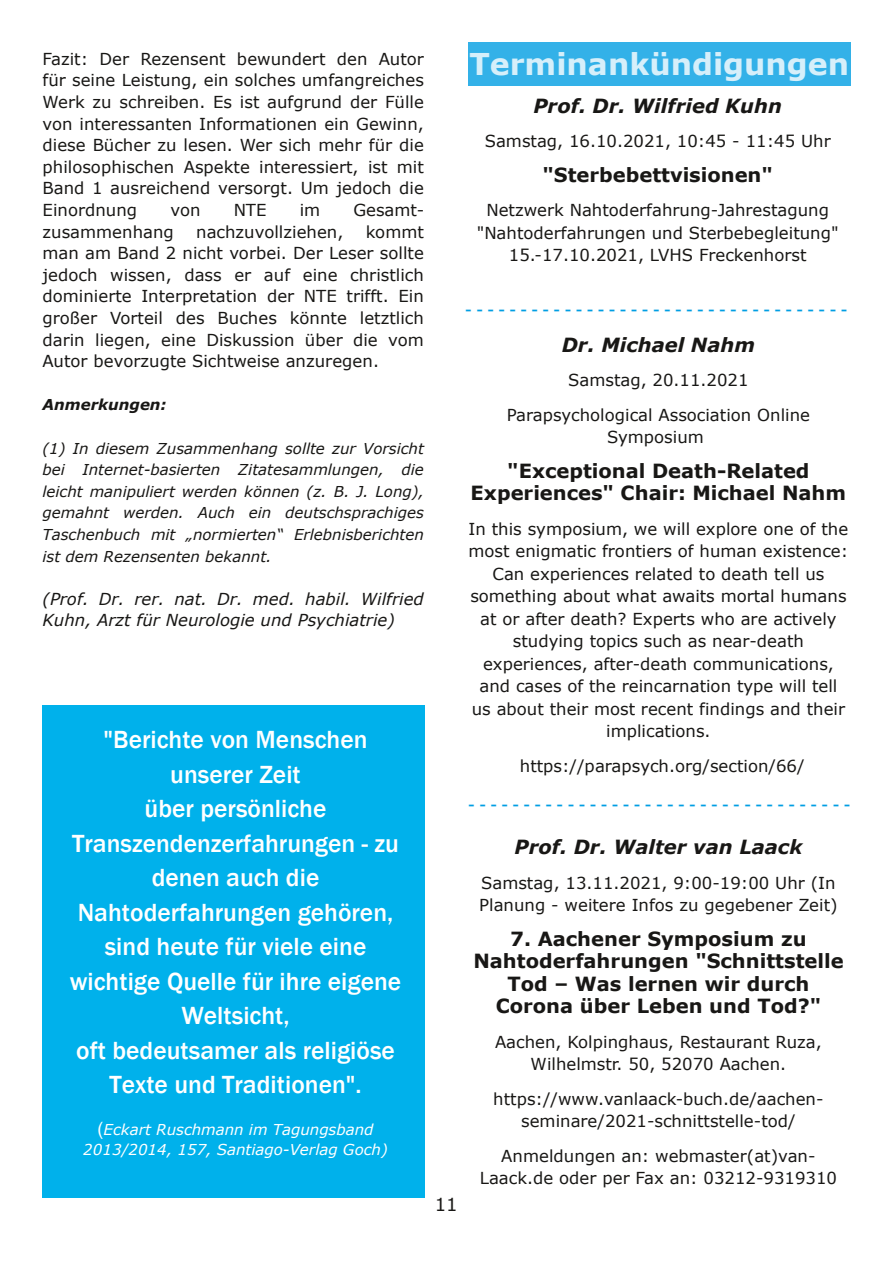
<style>
.page{position:relative;width:893px;height:1263px;background:#fff}
.page>*{position:absolute;margin:0;border:0;box-sizing:border-box;transform-origin:0 0}
.t1{font:700 30px "Verdana";color:rgb(255 255 255/.8)}
.t2{font:500 25.5px/34.5px "Franklin Gothic";color:#fff;text-align:center}
.t3{font:700 19.5px/22.5px "Verdana";color:#181715;text-align:center}
.t4{font:italic 700 19.5px "Verdana";color:#181715}
.t5{font:18px "Arial";color:#009ee3}
.t6{font:18px "Verdana";color:#181715}
.t7{font:16.5px/22.5px "Verdana";color:#181715;text-align:center}
.t8{font:italic 16.5px/21.6px "Verdana";color:#181715}
.t9{font:italic 15px/21.6px "Verdana";color:#181715;text-align:justify}
.t10{font:italic 15px/19.5px "Verdana";color:#fff;text-align:center}
.t11{font:italic 700 15px "Verdana";color:#181715}
.s1{font-family:"Arial";font-style:normal;font-size:18px}
</style>
<div class="page">
<div style="left:469px;top:42px;width:382px;height:44px;background:#33b1e8"></div>
<div style="left:43px;top:705px;width:382px;height:493px;background:#00b1eb"></div>
<p class="t7" style="left:43px;top:47px;width:383px;line-height:21.6px;text-align:justify">Fazit: Der Rezensent bewundert den Autor für seine Leistung, ein solches umfangreiches Werk zu schreiben. Es ist aufgrund der Fülle von interessanten Informationen ein Gewinn, diese Bücher zu lesen. Wer sich mehr für die philosophischen Aspekte interessiert, ist mit Band 1 ausreichend versorgt. Um jedoch die Einordnung</p>
<p class="t7" style="left:170px;top:198px;width:32px">von</p>
<p class="t7" style="left:234px;top:198px;width:34px">NTE</p>
<p class="t7" style="left:300px;top:198px;width:22px">im</p>
<p class="t7" style="left:353px;top:198px;width:72px">Gesamt-</p>
<p class="t7" style="left:43px;top:220px;width:133px">zusammenhang</p>
<p class="t7" style="left:196px;top:220px;width:149px">nachzuvollziehen,</p>
<p class="t7" style="left:43px;top:220px;width:383px;line-height:21.6px;text-align:justify;text-indent:323px">kommt man am Band 2 nicht vorbei. Der Leser sollte jedoch wissen, dass er auf eine christlich dominierte Interpretation der NTE trifft. Ein großer Vorteil des Buches könnte letztlich darin liegen, eine Diskussion über die vom Autor bevorzugte Sichtweise anzuregen.</p>
<p class="t11" style="left:43px;top:395px;width:126px">Anmerkungen:</p>
<p class="t9" style="left:43px;top:437px;width:383px">(1) In diesem Zusammenhang sollte zur Vorsicht bei Internet-basierten Zitatesammlungen, die leicht manipuliert werden können (z. B. J. Long), gemahnt werden. Auch ein deutschsprachiges Taschenbuch mit „normierten“ Erlebnisberichten ist dem Rezensenten bekannt.</p>
<p class="t8" style="left:43px;top:587px;width:383px">(Prof. Dr. rer. nat. Dr. med. habil. Wilfried<br>Kuhn, Arzt für Neurologie und Psychiatrie)</p>
<p class="t2" style="left:70px;top:722px;width:333px">"Berichte von Menschen unserer Zeit<br>über persönliche<br>Transzendenzerfahrungen - zu denen auch die<br>Nahtoderfahrungen gehören, sind heute für viele eine wichtige Quelle für ihre eigene<br>Weltsicht,<br>oft bedeutsamer als religiöse<br>Texte und Traditionen".</p>
<p class="t10" style="left:83px;top:1120px;width:306px"><span class="s1">(</span>Eckart Ruschmann im Tagungsband<br>2013/2014, 157, Santiago-Verlag Goch)</p>
<h1 class="t1" style="left:469px;top:44px;width:381px">Terminankündigungen</h1>
<p class="t4" style="left:533px;top:93px;width:250px">Prof. Dr. Wilfried Kuhn</p>
<p class="t7" style="left:485px;top:129px;width:347px">Samstag, 16.10.2021, 10:45 - 11:45 Uhr</p>
<p class="t3" style="left:543px;top:163px;width:232px">"Sterbebettvisionen"</p>
<p class="t7" style="left:477px;top:198px;width:363px">Netzwerk Nahtoderfahrung-Jahrestagung "Nahtoderfahrungen und Sterbebegleitung"<br>15.-17.10.2021, LVHS Freckenhorst</p>
<p class="t5" style="left:466px;top:299px;width:383px">-----------------------------------</p>
<p class="t4" style="left:562px;top:332px;width:195px">Dr. Michael Nahm</p>
<p class="t7" style="left:507px;top:362px;width:305px;line-height:34.5px">Samstag, 20.11.2021<br>Parapsychological Association Online</p>
<p class="t7" style="left:607px;top:425px;width:98px">Symposium</p>
<p class="t3" style="left:471px;top:459px;width:377px">"Exceptional Death-Related<br>Experiences" Chair: Michael Nahm</p>
<p class="t7" style="left:469px;top:517px;width:381px">In this symposium, we will explore one of the most enigmatic frontiers of human existence:<br>Can experiences related to death tell us something about what awaits mortal humans at or after death? Experts who are actively studying topics such as near-death experiences, after-death communications, and cases of the reincarnation type will tell us about their most recent findings and their implications.</p>
<p class="t7" style="left:520px;top:754px;width:286px">https://parapsych.org/section/66/</p>
<p class="t5" style="left:469px;top:794px;width:383px">-----------------------------------</p>
<p class="t6" style="left:435px;top:1193px;width:24px">11</p>
<p class="t4" style="left:514px;top:835px;width:289px">Prof. Dr. Walter van Laack</p>
<p class="t7" style="left:479px;top:871px;width:360px;text-align:left">Samstag, 13.11.2021, 9:00-19:00 Uhr (In<br>Planung - weitere Infos zu gegebener Zeit)</p>
<p class="t3" style="left:473px;top:927px;width:372px">7. Aachener Symposium zu<br>Nahtoderfahrungen "Schnittstelle<br>Tod – Was lernen wir durch<br>Corona über Leben und Tod?"</p>
<p class="t7" style="left:495px;top:1030px;width:328px">Aachen, Kolpinghaus, Restaurant Ruza,<br>Wilhelmstr. 50, 52070 Aachen.</p>
<p class="t7" style="left:493px;top:1087px;width:332px">https://www.vanlaack-buch.de/aachen&shy;seminare/2021-schnittstelle-tod/</p>
<p class="t7" style="left:480px;top:1144px;width:359px">Anmeldungen an: webmaster(at)van-<br>Laack.de oder per Fax an: 03212-9319310</p>
</div>
